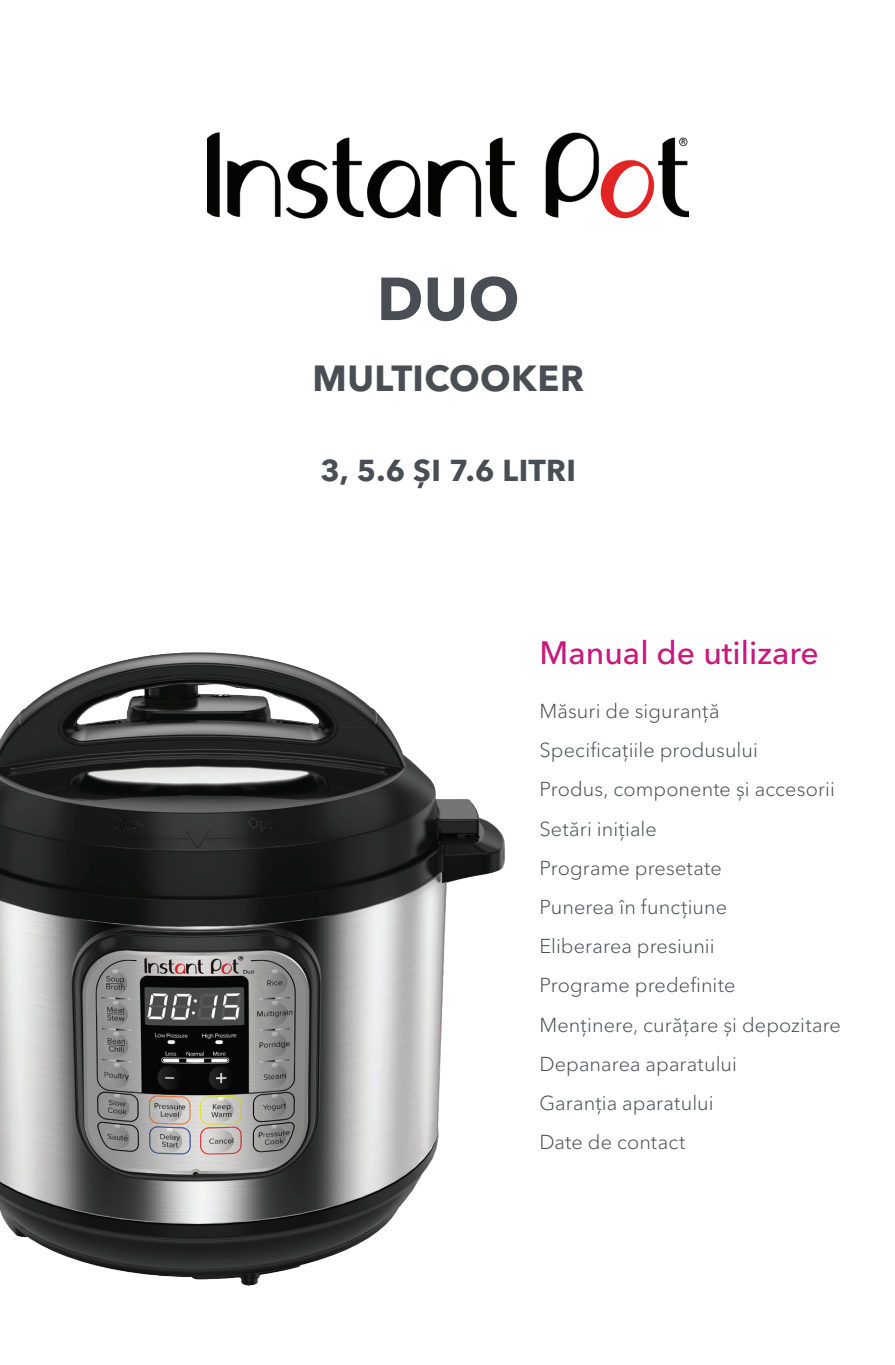
<style>
.page{position:relative;width:895px;height:1365px;background:#fff}
.page>*{position:absolute;margin:0;border:0;box-sizing:border-box;transform-origin:0 0}
.t1{font:700 60px "Avenir Next LT Pro";color:#484e54}
.t2{font:700 36px "Avenir Next LT Pro";letter-spacing:.01em;color:#484e54}
.t3{font:500 32px "Avenir Next LT Pro";color:#c7197e}
.t4{font:700 30px "Avenir Next LT Pro";letter-spacing:.01em;color:#484e54}
.t5{font:300 20px/39.2px "Avenir Next LT Pro";letter-spacing:.005em;color:#484e54}
</style>
<div class="page">
<img style="left:207px;top:132px;width:482px;height:87px">
<img style="left:0;top:652px;width:505px;height:634px">
<h1 class="t1" style="left:377px;top:262px;width:144px">DUO</h1>
<h2 class="t2" style="left:312px;top:356px;width:273px">MULTICOOKER</h2>
<h3 class="t4" style="left:320px;top:451px;width:257px">3, 5.6 ȘI 7.6 LITRI</h3>
<h3 class="t3" style="left:539px;top:633px;width:281px">Manual de utilizare</h3>
<p class="t5" style="left:539px;top:691px;width:303px">Măsuri de siguranță<br>Specificațiile produsului<br>Produs, componente și accesorii<br>Setări inițiale<br>Programe presetate<br>Punerea în funcțiune<br>Eliberarea presiunii<br>Programe predefinite<br>Menținere, curățare și depozitare<br>Depanarea aparatului<br>Garanția aparatului<br>Date de contact</p>
</div>
